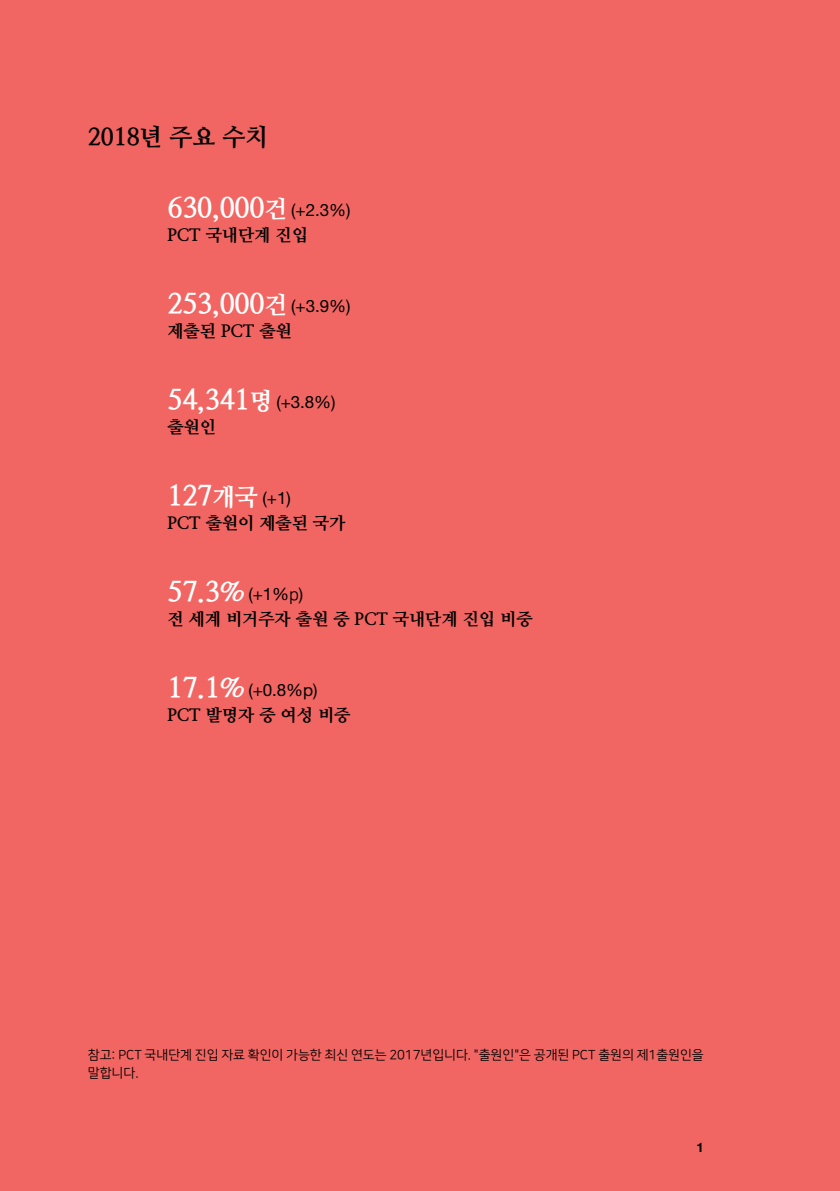
<style>
.page{position:relative;width:840px;height:1191px;background:#fff}
.page>*{position:absolute;margin:0;border:0;box-sizing:border-box;transform-origin:0 0}
.t1{font:700 28px "Nanum Myeongjo OTF Extra";letter-spacing:-.005em;color:#fff}
.t2{font:700 24px "Nanum Myeongjo OTF Extra";color:#000}
.t3{font:700 17px "Nanum Myeongjo OTF Extra";color:#000}
.t4{font:17px "Helvetica Neue LT Std";color:#000}
.t5{font:13px/18px "Nanum Square OTFR";color:#000}
.t6{font:700 13px "Helvetica Neue LT Std";color:#000}
.s1{font-size:24px}
.s2{font-family:"Helvetica Neue LT Std";font-weight:400;font-size:17px;color:#000}
.s3{font-family:"Nanum Myeongjo OTF Extra";font-weight:700;font-size:28px;color:#fff}
.s4{font-family:"Nanum Myeongjo OTF Extra";font-weight:700;font-size:24px;color:#fff}
.s5{font-family:"Nanum Square OTFR";font-weight:400;font-size:17px;color:#000}
</style>
<div class="page">
<div style="left:0;top:0;width:839px;height:1191px;background:#f16662"></div>
<h2 class="t2" style="left:88px;top:122px;width:181px">2018년 주요 수치</h2>
<h1 class="t1" style="left:167px;top:190px;width:184px">630,000<span class="s1">건</span> <span class="s2">(+2.3%)</span></h1>
<p class="t3" style="left:167px;top:224px;width:142px">PCT 국내단계 진입</p>
<h1 class="t1" style="left:167px;top:286px;width:184px">253,000<span class="s1">건</span> <span class="s2">(+3.9%)</span></h1>
<p class="t3" style="left:167px;top:320px;width:126px">제출된 PCT 출원</p>
<p class="t4" style="left:167px;top:392px;width:169px"><span class="s3">54,341</span><span class="s4">명</span> (+3.8%)</p>
<p class="t3" style="left:167px;top:416px;width:50px">출원인</p>
<p class="t4" style="left:167px;top:488px;width:125px"><span class="s3">127</span><span class="s4">개국</span> (+1)</p>
<p class="t3" style="left:167px;top:512px;width:179px">PCT 출원이 제출된 국가</p>
<h1 class="t1" style="left:167px;top:574px;width:137px">57.3% <span class="s2">(+1%</span><span class="s5">p</span><span class="s2">)</span></h1>
<p class="t3" style="left:167px;top:608px;width:366px">전 세계 비거주자 출원 중 PCT 국내단계 진입 비중</p>
<p class="t4" style="left:167px;top:680px;width:151px"><span class="s3">17.1%</span> (+0.8%p)</p>
<p class="t3" style="left:167px;top:704px;width:184px">PCT 발명자 중 여성 비중</p>
<p class="t5" style="left:88px;top:1046px;width:617px">참고: PCT 국내단계 진입 자료 확인이 가능한 최신 연도는 2017년입니다. "출원인"은 공개된 PCT 출원의 제1출원인을 말합니다.</p>
<p class="t6" style="left:696px;top:1139px;width:9px">1</p>
</div>
